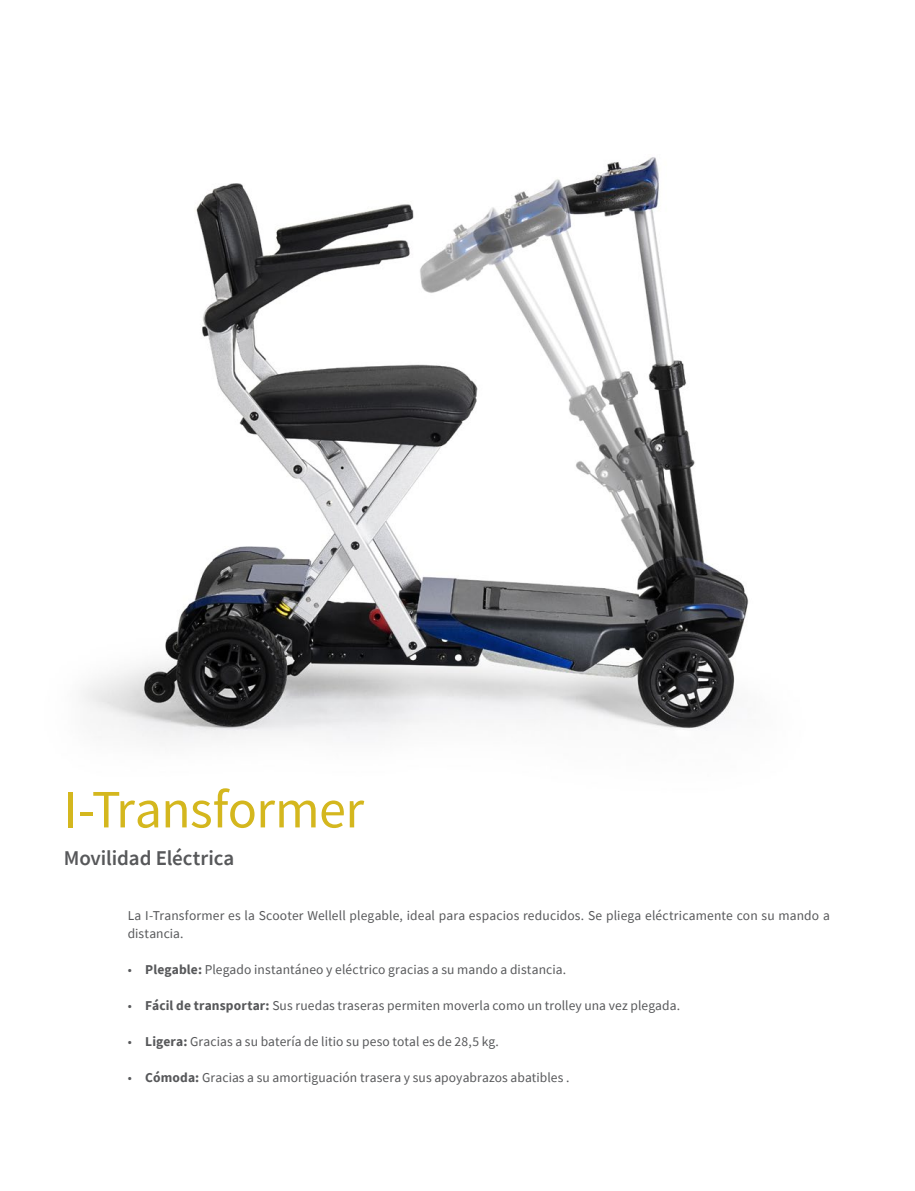
<style>
.page{position:relative;width:915px;height:1191px;background:#fff}
.page>*{position:absolute;margin:0;border:0;box-sizing:border-box;transform-origin:0 0}
.t1{font:54px "Source Sans Pro";letter-spacing:-.01em;color:#d4b71e}
.t2{font:600 21px "Source Sans Pro";letter-spacing:-.005em;color:#57585a}
.t3{font:13.5px/18px "Source Sans Pro";letter-spacing:.01em;color:#57585a}
.s1{font-weight:700}
</style>
<div class="page">
<img style="left:83px;top:157px;width:666px;height:581px">
<h1 class="t1" style="left:64px;top:775px;width:301px">I-Transformer</h1>
<h2 class="t2" style="left:64px;top:844px;width:172px">Movilidad Eléctrica</h2>
<p class="t3" style="left:128px;top:906px;width:703px">La I-Transformer es la Scooter Wellell plegable, ideal para espacios reducidos. Se pliega eléctricamente con su mando a distancia.</p>
<p class="t3" style="left:128px;top:960px;width:440px">• <span class="s1">Plegable:</span> Plegado instantáneo y eléctrico gracias a su mando a distancia.</p>
<p class="t3" style="left:128px;top:996px;width:554px">• <span class="s1">Fácil de transportar:</span> Sus ruedas traseras permiten moverla como un trolley una vez plegada.</p>
<p class="t3" style="left:128px;top:1032px;width:372px">• <span class="s1">Ligera:</span> Gracias a su batería de litio su peso total es de 28,5 kg.</p>
<p class="t3" style="left:128px;top:1068px;width:443px">• <span class="s1">Cómoda:</span> Gracias a su amortiguación trasera y sus apoyabrazos abatibles .</p>
</div>
